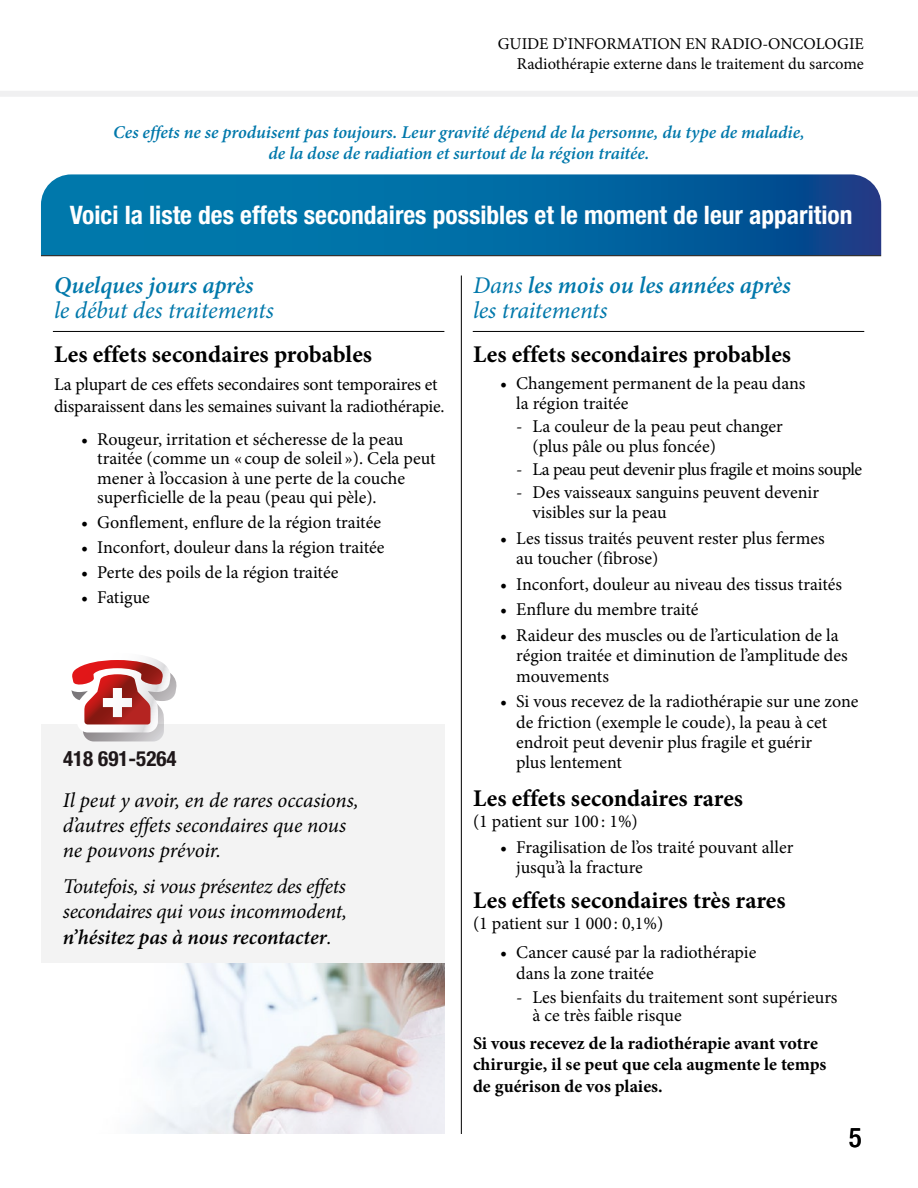
<style>
.page{position:relative;width:918px;height:1188px;background:#fff}
.page>*{position:absolute;margin:0;border:0;box-sizing:border-box;transform-origin:0 0}
.t1{font:500 condensed 27px "Helvetica Neue LT Std";color:#000}
.t2{font:700 condensed 25.5px "Helvetica Neue LT Std";color:#fff}
.t3{font:700 24px "Minion Pro";color:#000}
.t4{font:italic 600 24px/25.5px "Minion Pro";letter-spacing:-.005em;color:#0078ab}
.t5{font:italic 24px "Minion Pro";letter-spacing:-.01em;color:#0078ab}
.t6{font:italic 21px/25.2px "Minion Pro";letter-spacing:-.01em;color:#000}
.t7{font:700 condensed 21px "Helvetica Neue LT Std";color:#1e1719}
.t8{font:18px/20.2px "Minion Pro";color:#000}
.t9{font:italic 600 18px/21px "Minion Pro";color:#0078ab;text-align:center}
.t10{font:700 18px/21.6px "Minion Pro";color:#000}
.t11{font:18px "Minion Pro";letter-spacing:-.025em;color:#000}
.t12{font:16.5px/19.8px "Minion Pro";color:#000;text-align:right}
.s1{font-weight:600}
.s2{font-weight:400}
</style>
<div class="page">
<div style="left:0;top:91px;width:918px;height:6px;background:#f0f0f1"></div>
<div style="left:41px;top:725px;width:403px;height:409px;background:#f0f0f1"></div>
<img style="left:41px;top:964px;width:403px;height:170px">
<svg style="left:41px;top:174px;width:840px;height:81px;background:#0469a2"></svg>
<hr style="left:41px;top:255px;width:840px;height:1px;background:#000">
<hr style="left:461px;top:276px;width:1px;height:858px;background:#000">
<hr style="left:53px;top:331px;width:391px;height:1px;background:#000">
<hr style="left:473px;top:331px;width:391px;height:1px;background:#000">
<svg style="left:64px;top:657px;width:112px;height:84px"></svg>
<p class="t12" style="left:498px;top:34px;width:368px">GUIDE D’INFORMATION EN RADIO-ONCOLOGIE<br>Radiothérapie externe dans le traitement du sarcome</p>
<p class="t9" style="left:113px;top:121px;width:693px">Ces effets ne se produisent pas toujours. Leur gravité dépend de la personne, du type de maladie, de la dose de radiation et surtout de la région traitée.</p>
<h2 class="t2" style="left:70px;top:200px;width:784px">Voici la liste des effets secondaires possibles et le moment de leur apparition</h2>
<h3 class="t4" style="left:54px;top:272px;width:201px">Quelques jours après</h3>
<h3 class="t5" style="left:54px;top:294px;width:221px">le début des traitements</h3>
<h3 class="t3" style="left:54px;top:337px;width:320px">Les effets secondaires probables</h3>
<p class="t8" style="left:54px;top:374px;width:392px;line-height:21.6px">La plupart de ces effets secondaires sont temporaires et disparaissent dans les semaines suivant la radiothérapie.</p>
<p class="t8" style="left:97px;top:429px;width:340px;line-height:19.5px;text-indent:-16px">• Rougeur, irritation et sécheresse de la peau traitée (comme un « coup de soleil »). Cela peut mener à l’occasion à une perte de la couche superficielle de la peau (peau qui pèle).</p>
<p class="t8" style="left:81px;top:512px;width:302px">• Gonflement, enflure de la région traitée</p>
<p class="t8" style="left:81px;top:537px;width:305px">• Inconfort, douleur dans la région traitée</p>
<p class="t8" style="left:81px;top:562px;width:259px">• Perte des poils de la région traitée</p>
<p class="t8" style="left:81px;top:587px;width:70px">• Fatigue</p>
<p class="t7" style="left:63px;top:746px;width:115px">418 691-5264</p>
<p class="t6" style="left:63px;top:787px;width:297px">Il peut y avoir, en de rares occasions, d’autres effets secondaires que nous ne pouvons prévoir.</p>
<p class="t6" style="left:63px;top:874px;width:286px;text-align:justify">Toutefois, si vous présentez des effets secondaires qui vous incommodent, <span class="s1">n’hésitez pas à nous recontacter</span>.</p>
<h3 class="t4" style="left:473px;top:272px;width:319px"><span class="s2">Dans</span> les mois ou les années après <span class="s2">les traitements</span></h3>
<h3 class="t3" style="left:473px;top:337px;width:320px">Les effets secondaires probables</h3>
<p class="t8" style="left:516px;top:373px;width:291px;text-indent:-16px">• Changement permanent de la peau dans la région traitée</p>
<p class="t8" style="left:532px;top:416px;width:252px;text-indent:-16px">- La couleur de la peau peut changer (plus pâle ou plus foncée)</p>
<p class="t11" style="left:516px;top:457px;width:348px">- La peau peut devenir plus fragile et moins souple</p>
<p class="t8" style="left:532px;top:482px;width:288px;text-indent:-16px">- Des vaisseaux sanguins peuvent devenir visibles sur la peau</p>
<p class="t8" style="left:516px;top:528px;width:310px;text-indent:-16px">• Les tissus traités peuvent rester plus fermes au toucher (fibrose)</p>
<p class="t8" style="left:500px;top:574px;width:344px">• Inconfort, douleur au niveau des tissus traités</p>
<p class="t8" style="left:500px;top:600px;width:200px">• Enflure du membre traité</p>
<p class="t8" style="left:516px;top:625px;width:333px;text-indent:-16px">• Raideur des muscles ou de l’articulation de la région traitée et diminution de l’amplitude des mouvements</p>
<p class="t8" style="left:516px;top:691px;width:344px;text-indent:-16px">• Si vous recevez de la radiothérapie sur une zone de friction (exemple le coude), la peau à cet endroit peut devenir plus fragile et guérir<br>plus lentement</p>
<h3 class="t3" style="left:473px;top:781px;width:272px">Les effets secondaires rares</h3>
<p class="t8" style="left:473px;top:811px;width:166px">(1 patient sur 100 : 1%)</p>
<p class="t8" style="left:516px;top:838px;width:279px;line-height:19.5px;text-indent:-16px">• Fragilisation de l’os traité pouvant aller jusqu’à la fracture</p>
<h3 class="t3" style="left:473px;top:884px;width:314px">Les effets secondaires très rares</h3>
<p class="t8" style="left:473px;top:913px;width:192px">(1 patient sur 1 000 : 0,1%)</p>
<p class="t8" style="left:516px;top:941px;width:242px;line-height:21.6px;text-indent:-16px">• Cancer causé par la radiothérapie dans la zone traitée</p>
<p class="t8" style="left:532px;top:988px;width:307px;line-height:18px;text-indent:-16px">- Les bienfaits du traitement sont supérieurs à ce très faible risque</p>
<p class="t10" style="left:473px;top:1032px;width:355px">Si vous recevez de la radiothérapie avant votre chirurgie, il se peut que cela augmente le temps de guérison de vos plaies.</p>
<h1 class="t1" style="left:849px;top:1122px;width:14px">5</h1>
</div>
